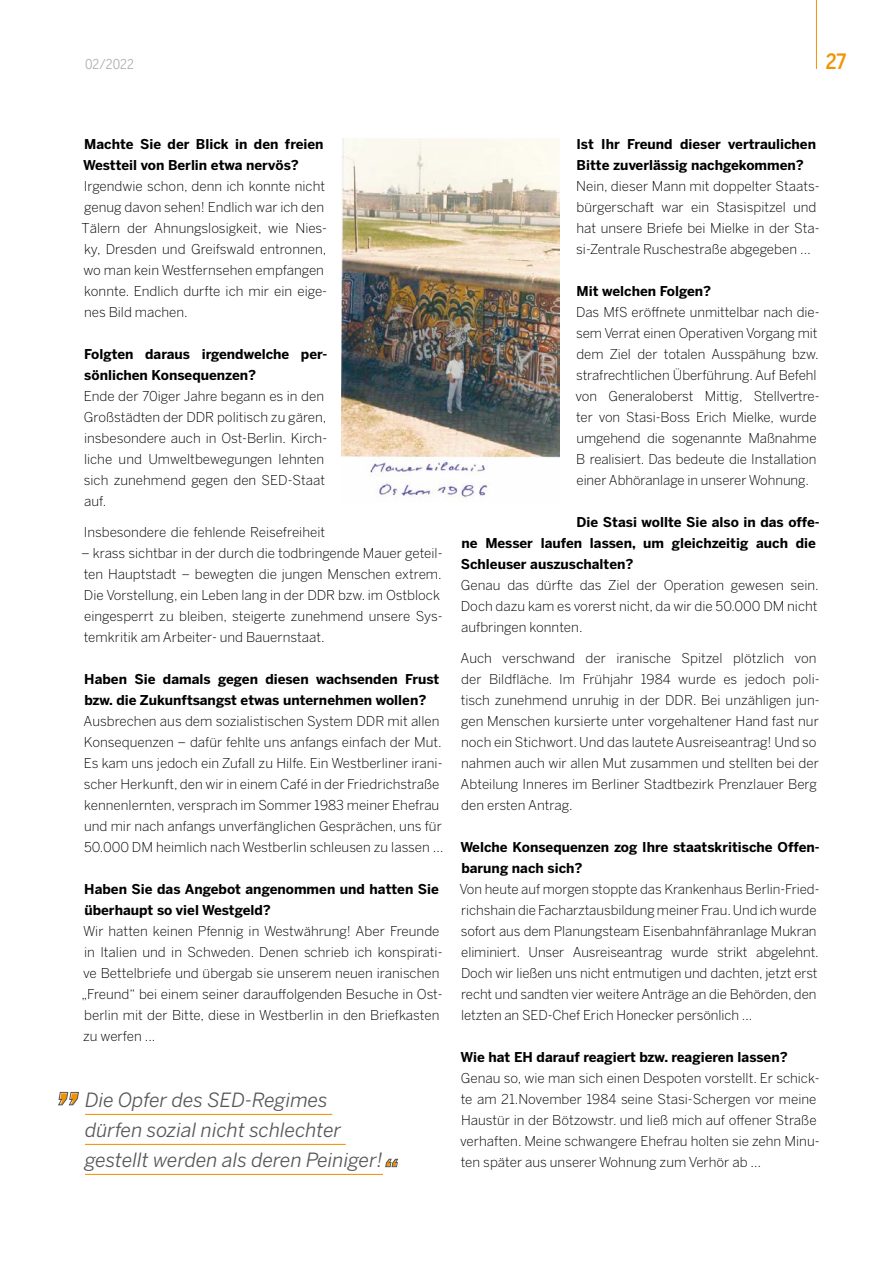
<style>
.page{position:relative;width:893px;height:1263px;background:#fff}
.page>*{position:absolute;margin:0;border:0;box-sizing:border-box;transform-origin:0 0}
.t1{font:500 21px "Benton Sans Cond";color:#f39200}
.Zitat{font:italic 19.5px/30px "Benton Sans";color:#575756}
.Interview_-_Antwort{font:300 13.5px/21px "Benton Sans";color:#000}
.Interview_-_Frage{font:700 13.5px/21px "Benton Sans";color:#000}
.t2{font:13.5px "Benton Sans Cond";letter-spacing:.005em;color:#acacac}
</style>
<div class="page">
<svg style="left:58px;top:1092px;width:21px;height:14px"></svg>
<svg style="left:385px;top:1158px;width:13px;height:9px"></svg>
<img style="left:341px;top:138px;width:218px;height:360px">
<hr style="left:85px;top:1114px;width:247px;height:1px;background:#f39200">
<hr style="left:85px;top:1144px;width:261px;height:1px;background:#f39200">
<hr style="left:85px;top:1174px;width:298px;height:1px;background:#f39200">
<hr style="left:816px;top:0;width:1px;height:69px;background:#f39200">
<p class="t2" style="left:85px;top:56px;width:50px">02/2022</p>
<p class="t1" style="left:826px;top:49px;width:22px">27</p>
<p class="Interview_-_Frage" style="left:83px;top:133px;width:242px">Machte Sie der Blick in den freien<br>Westteil von Berlin etwa nervös?</p>
<p class="Interview_-_Antwort" style="left:82px;top:175px;width:247px">Irgendwie schon, denn ich konnte nicht genug davon sehen! Endlich war ich den Tälern der Ahnungslosigkeit, wie Nies&shy;ky, Dresden und Greifswald entronnen, wo man kein Westfernsehen empfangen konnte. Endlich durfte ich mir ein eige&shy;nes Bild machen.</p>
<p class="Interview_-_Frage" style="left:84px;top:343px;width:245px">Folgten daraus irgendwelche per&shy;sönlichen Konsequenzen?</p>
<p class="Interview_-_Antwort" style="left:84px;top:385px;width:245px">Ende der 70iger Jahre begann es in den<br>Großstädten der DDR politisch zu gären, insbesondere auch in Ost-Berlin. Kirch&shy;liche und Umweltbewegungen lehnten sich zunehmend gegen den SED-Staat auf.</p>
<p class="Interview_-_Antwort" style="left:84px;top:522px;width:243px">Insbesondere die fehlende Reisefreiheit</p>
<p class="Interview_-_Antwort" style="left:81px;top:543px;width:363px">– krass sichtbar in der durch die todbringende Mauer geteil&shy;ten Hauptstadt – bewegten die jungen Menschen extrem.<br>Die Vorstellung, ein Leben lang in der DDR bzw. im Ostblock eingesperrt zu bleiben, steigerte zunehmend unsere Sys&shy;temkritik am Arbeiter- und Bauernstaat.</p>
<p class="Interview_-_Frage" style="left:84px;top:669px;width:356px">Haben Sie damals gegen diesen wachsenden Frust bzw. die Zukunftsangst etwas unternehmen wollen?</p>
<p class="Interview_-_Antwort" style="left:84px;top:711px;width:362px">Ausbrechen aus dem sozialistischen System DDR mit allen Konsequenzen – dafür fehlte uns anfangs einfach der Mut.<br>Es kam uns jedoch ein Zufall zu Hilfe. Ein Westberliner irani&shy;scher Herkunft, den wir in einem Café in der Friedrichstraße kennenlernten, versprach im Sommer 1983 meiner Ehefrau und mir nach anfangs unverfänglichen Gesprächen, uns für 50.000 DM heimlich nach Westberlin schleusen zu lassen …</p>
<p class="Interview_-_Frage" style="left:84px;top:879px;width:356px">Haben Sie das Angebot angenommen und hatten Sie überhaupt so viel Westgeld?</p>
<p class="Interview_-_Antwort" style="left:81px;top:921px;width:363px">Wir hatten keinen Pfennig in Westwährung! Aber Freunde in Italien und in Schweden. Denen schrieb ich konspirati&shy;ve Bettelbriefe und übergab sie unserem neuen iranischen „Freund“ bei einem seiner darauffolgenden Besuche in Ost&shy;berlin mit der Bitte, diese in Westberlin in den Briefkasten zu werfen ...</p>
<p class="Zitat" style="left:85px;top:1085px;width:299px">Die Opfer des SED-Regimes dürfen sozial nicht schlechter gestellt werden als deren Peiniger!</p>
<p class="Interview_-_Frage" style="left:576px;top:133px;width:241px">Ist Ihr Freund dieser vertraulichen<br>Bitte zuverlässig nachgekommen?</p>
<p class="Interview_-_Antwort" style="left:576px;top:175px;width:245px">Nein, dieser Mann mit doppelter Staats&shy;bürgerschaft war ein Stasispitzel und hat unsere Briefe bei Mielke in der Sta&shy;si-Zentrale Ruschestraße abgegeben …</p>
<p class="Interview_-_Frage" style="left:577px;top:280px;width:136px">Mit welchen Folgen?</p>
<p class="Interview_-_Antwort" style="left:575px;top:301px;width:246px">Das MfS eröffnete unmittelbar nach die&shy;sem Verrat einen Operativen Vorgang mit dem Ziel der totalen Ausspähung bzw. strafrechtlichen Überführung. Auf Befehl von Generaloberst Mittig, Stellvertre&shy;ter von Stasi-Boss Erich Mielke, wurde umgehend die sogenannte Maßnahme B realisiert. Das bedeute die Installation einer Abhöranlage in unserer Wohnung.</p>
<p class="Interview_-_Frage" style="left:461px;top:511px;width:360px;text-indent:116px">Die Stasi wollte Sie also in das offe&shy;ne Messer laufen lassen, um gleichzeitig auch die<br>Schleuser auszuschalten?</p>
<p class="Interview_-_Antwort" style="left:461px;top:574px;width:359px;text-align:justify">Genau das dürfte das Ziel der Operation gewesen sein.<br>Doch dazu kam es vorerst nicht, da wir die 50.000 DM nicht aufbringen konnten.</p>
<p class="Interview_-_Antwort" style="left:460px;top:648px;width:361px">Auch verschwand der iranische Spitzel plötzlich von der Bildfläche. Im Frühjahr 1984 wurde es jedoch poli&shy;tisch zunehmend unruhig in der DDR. Bei unzähligen jun&shy;gen Menschen kursierte unter vorgehaltener Hand fast nur noch ein Stichwort. Und das lautete Ausreiseantrag! Und so nahmen auch wir allen Mut zusammen und stellten bei der Abteilung Inneres im Berliner Stadtbezirk Prenzlauer Berg den ersten Antrag.</p>
<p class="Interview_-_Frage" style="left:460px;top:837px;width:361px">Welche Konsequenzen zog Ihre staatskritische Offen&shy;barung nach sich?</p>
<p class="Interview_-_Antwort" style="left:460px;top:879px;width:361px">Von heute auf morgen stoppte das Krankenhaus Berlin-Fried&shy;richshain die Facharztausbildung meiner Frau. Und ich wurde sofort aus dem Planungsteam Eisenbahnfähranlage Mukran eliminiert. Unser Ausreiseantrag wurde strikt abgelehnt.<br>Doch wir ließen uns nicht entmutigen und dachten, jetzt erst recht und sandten vier weitere Anträge an die Behörden, den letzten an SED-Chef Erich Honecker persönlich …</p>
<p class="Interview_-_Frage" style="left:460px;top:1046px;width:329px">Wie hat EH darauf reagiert bzw. reagieren lassen?</p>
<p class="Interview_-_Antwort" style="left:460px;top:1068px;width:361px">Genau so, wie man sich einen Despoten vorstellt. Er schick&shy;te am 21.November 1984 seine Stasi-Schergen vor meine Haustür in der Bötzowstr. und ließ mich auf offener Straße verhaften. Meine schwangere Ehefrau holten sie zehn Minu&shy;ten später aus unserer Wohnung zum Verhör ab …</p>
</div>
